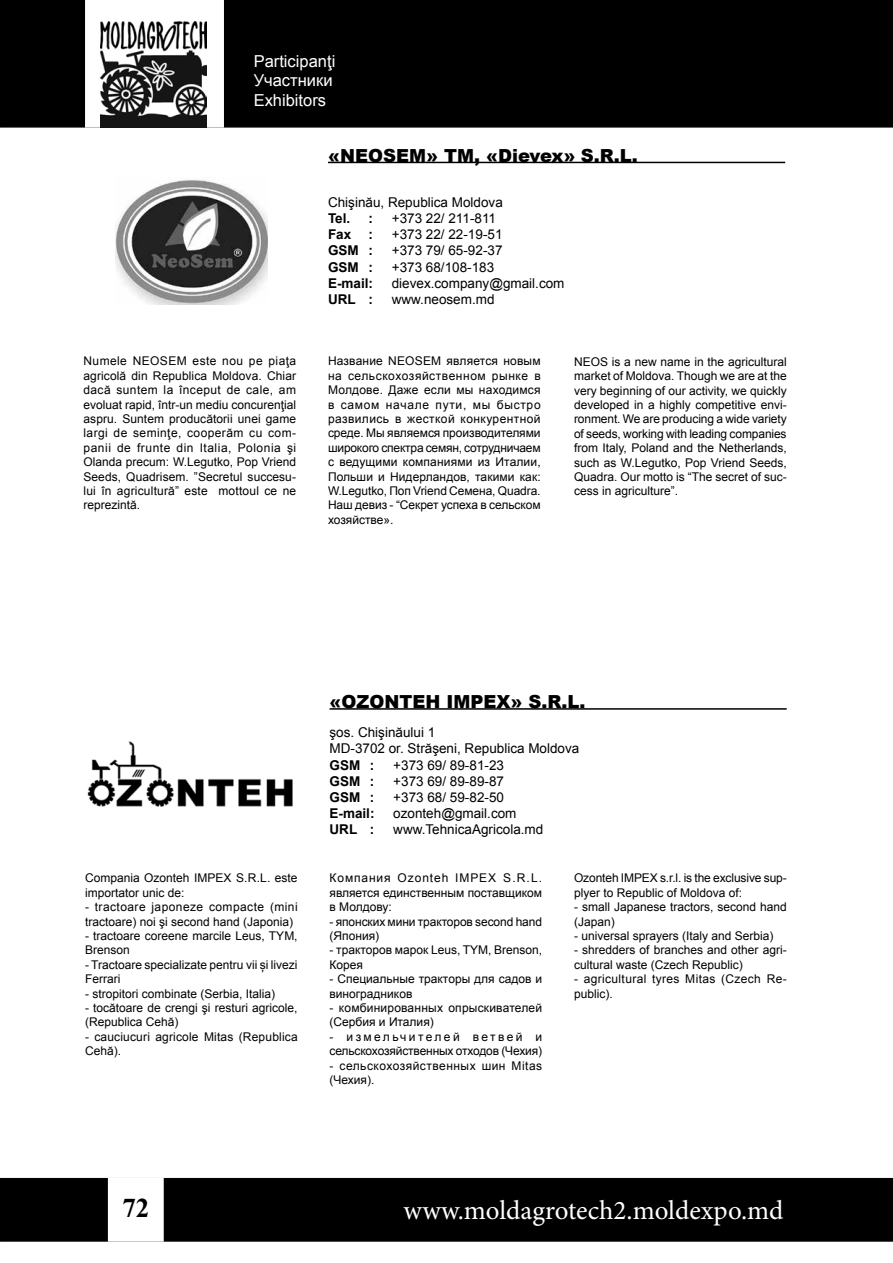
<style>
.page{position:relative;width:893px;height:1263px;background:#fff}
.page>*{position:absolute;margin:0;border:0;box-sizing:border-box;transform-origin:0 0}
.t1{font:27px "Minion Pro";color:#fff}
.t2{font:700 27px "Times New Roman";color:#000}
.t3{font:900 18px "Arial";color:#000}
.t4{font:16.5px/19.8px "Arial";color:#fff}
.t5{font:13.5px/16.2px "Arial";color:#000}
.t6{font:700 13.5px "Arial";color:#000}
.t7{font:12px/14.4px "Arial";color:#000}
.t8{font:12px/14.4px "Arial";letter-spacing:.02em;color:#000}
.t9{font:12px/14.4px "Arial";letter-spacing:.03em;color:#000}
.t10{font:12px/14.4px "Arial";letter-spacing:.04em;color:#000}
</style>
<div class="page">
<div style="left:0;top:1178px;width:893px;height:64px;background:#000;border:2px solid #000"></div>
<div style="left:108px;top:1178px;width:56px;height:64px;background:#fff;border:2px solid #fff"></div>
<div style="left:0;top:0;width:893px;height:128px;background:#000;border:2px solid #000"></div>
<div style="left:85px;top:0;width:139px;height:128px;background:#fff;border:2px solid #fff"></div>
<img style="left:100px;top:21px;width:106px;height:107px">
<hr style="left:330px;top:708px;width:457px;height:2px;background:#000">
<img style="left:87px;top:741px;width:206px;height:66px">
<hr style="left:328px;top:162px;width:457px;height:1px;background:#000">
<img style="left:116px;top:180px;width:151px;height:125px">
<h3 class="t4" style="left:254px;top:51px;width:83px">Participanţi<br>Участники<br>Exhibitors</h3>
<h2 class="t3" style="left:328px;top:142px;width:311px">«NEOSEM» TM, «Dievex» S.R.L.</h2>
<p class="t5" style="left:328px;top:194px;width:176px">Chişinău, Republica Moldova</p>
<p class="t6" style="left:328px;top:209px;width:24px">Tel.</p>
<p class="t6" style="left:368px;top:209px;width:6px">:</p>
<p class="t5" style="left:392px;top:210px;width:106px">+373 22/ 211-811</p>
<p class="t6" style="left:328px;top:225px;width:25px">Fax</p>
<p class="t6" style="left:368px;top:225px;width:6px">:</p>
<p class="t5" style="left:392px;top:226px;width:112px">+373 22/ 22-19-51</p>
<p class="t6" style="left:328px;top:241px;width:46px">GSM :</p>
<p class="t5" style="left:392px;top:243px;width:112px">+373 79/ 65-92-37</p>
<p class="t6" style="left:328px;top:257px;width:46px">GSM :</p>
<p class="t5" style="left:392px;top:259px;width:104px">+373 68/108-183</p>
<p class="t6" style="left:328px;top:274px;width:47px">E-mail:</p>
<p class="t5" style="left:392px;top:275px;width:174px">dievex.company@gmail.com</p>
<p class="t6" style="left:328px;top:290px;width:46px">URL :</p>
<p class="t5" style="left:392px;top:291px;width:104px">www.neosem.md</p>
<p class="t7" style="left:84px;top:354px;width:214px;text-align:justify">Numele NEOSEM este nou pe piaţa agricolă din Republica Moldova. Chiar dacă suntem la început de cale, am evoluat rapid, într-un mediu concurenţial aspru. Suntem producătorii unei game largi de seminţe, cooperăm cu com&shy;panii de frunte din Italia, Polonia şi Olanda precum: W.Legutko, Pop Vriend Seeds, Quadrisem. ”Secretul succesu&shy;lui în agricultură” este mottoul ce ne reprezintă.</p>
<p class="t7" style="left:574px;top:354px;width:214px;text-align:justify">NEOS is a new name in the agricultural market of Moldova. Though we are at the very beginning of our activity, we quickly developed in a highly competitive envi&shy;ronment. We are producing a wide variety of seeds, working with leading companies from Italy, Poland and the Netherlands, such as W.Legutko, Pop Vriend Seeds, Quadra. Our motto is “The secret of suc&shy;cess in agriculture”.</p>
<p class="t7" style="left:328px;top:354px;width:214px;text-align:justify">Название NEOSEM является новым на сельскохозяйственном рынке в Молдове. Даже если мы находимся в самом начале пути, мы быстро развились в жесткой конкурентной среде. Мы являемся производителями широкого спектра семян, сотрудничаем с ведущими компаниями из Италии, Польши и Нидерландов, такими как:<br>W.Legutko, Поп Vriend Семена, Quadra.<br>Наш девиз - “Секрет успеха в сельском хозяйстве».</p>
<p class="t7" style="left:85px;top:871px;width:214px">Compania Ozonteh IMPEX s .r.l . este importator unic de:</p>
<p class="t8" style="left:85px;top:900px;width:214px">- tractoare japoneze compacte (mini tractoare) noi şi second hand (Japonia)</p>
<p class="t7" style="left:85px;top:928px;width:214px">- tractoare coreene marcile Leus, TYM,<br>Brenson</p>
<p class="t7" style="left:85px;top:957px;width:214px">- Tractoare specializate pentru vii și livezi<br>Ferrari</p>
<p class="t7" style="left:85px;top:986px;width:192px">- stropitori combinate (Serbia, Italia)</p>
<p class="t7" style="left:85px;top:1000px;width:214px">- tocătoare de crengi şi resturi agricole, (Republica Cehă)</p>
<p class="t7" style="left:85px;top:1029px;width:214px">- cauciucuri agricole Mitas (Republica<br>Cehă).</p>
<h2 class="t3" style="left:330px;top:689px;width:55px">«Ozonteh</h2>
<h2 class="t3" style="left:446px;top:689px;width:140px">IMPEX» S.R.L.</h2>
<p class="t5" style="left:330px;top:724px;width:251px">şos. Chişinăului 1<br>MD-3702 or. Străşeni, Republica Moldova</p>
<p class="t6" style="left:330px;top:755px;width:46px">GSM :</p>
<p class="t5" style="left:393px;top:757px;width:112px">+373 69/ 89-81-23</p>
<p class="t6" style="left:330px;top:771px;width:46px">GSM :</p>
<p class="t5" style="left:393px;top:773px;width:112px">+373 69/ 89-89-87</p>
<p class="t6" style="left:330px;top:788px;width:46px">GSM :</p>
<p class="t5" style="left:393px;top:789px;width:112px">+373 68/ 59-82-50</p>
<p class="t6" style="left:330px;top:804px;width:47px">E-mail:</p>
<p class="t5" style="left:393px;top:805px;width:125px">ozonteh@gmail.com</p>
<p class="t6" style="left:330px;top:820px;width:46px">URL :</p>
<p class="t5" style="left:393px;top:821px;width:152px">www.TehnicaAgricola.md</p>
<p class="t7" style="left:330px;top:871px;width:214px;text-align:justify">Компания Ozonteh IMPEX s .r.l . является единственным поставщиком в Молдову:</p>
<p class="t7" style="left:330px;top:914px;width:214px">- японских мини тракторов second hand (Япония)</p>
<p class="t7" style="left:330px;top:943px;width:214px">- тракторов марок Leus, TYM, Brenson,<br>Корея</p>
<p class="t7" style="left:330px;top:972px;width:214px">- Специальные тракторы для садов и виноградников</p>
<p class="t7" style="left:330px;top:1000px;width:214px">- комбинированных опрыскивателей (Сербия и Италия)</p>
<p class="t7" style="left:330px;top:1029px;width:214px">- измельчителей ветвей и сельскохозяйственных отходов (Чехия)</p>
<p class="t10" style="left:330px;top:1058px;width:214px">- сельскохозяйственных шин Mitas (Чехия).</p>
<p class="t7" style="left:574px;top:871px;width:214px">Оzonteh IMPEX s.r.l. is the exclusive sup&shy;plyer to Republic of Moldova of:</p>
<p class="t7" style="left:574px;top:900px;width:214px">- small Japanese tractors, second hand (Japan)</p>
<p class="t7" style="left:574px;top:928px;width:201px">- universal sprayers (Italy and Serbia)</p>
<p class="t7" style="left:574px;top:943px;width:214px">- shredders of branches and other agri&shy;cultural waste (Czech Republic)</p>
<p class="t9" style="left:574px;top:972px;width:214px">- agricultural tyres Mitas (Czech Re&shy;public).</p>
<h1 class="t2" style="left:122px;top:1189px;width:28px">72</h1>
<h1 class="t1" style="left:404px;top:1192px;width:381px">www.moldagrotech2.moldexpo.md</h1>
</div>
